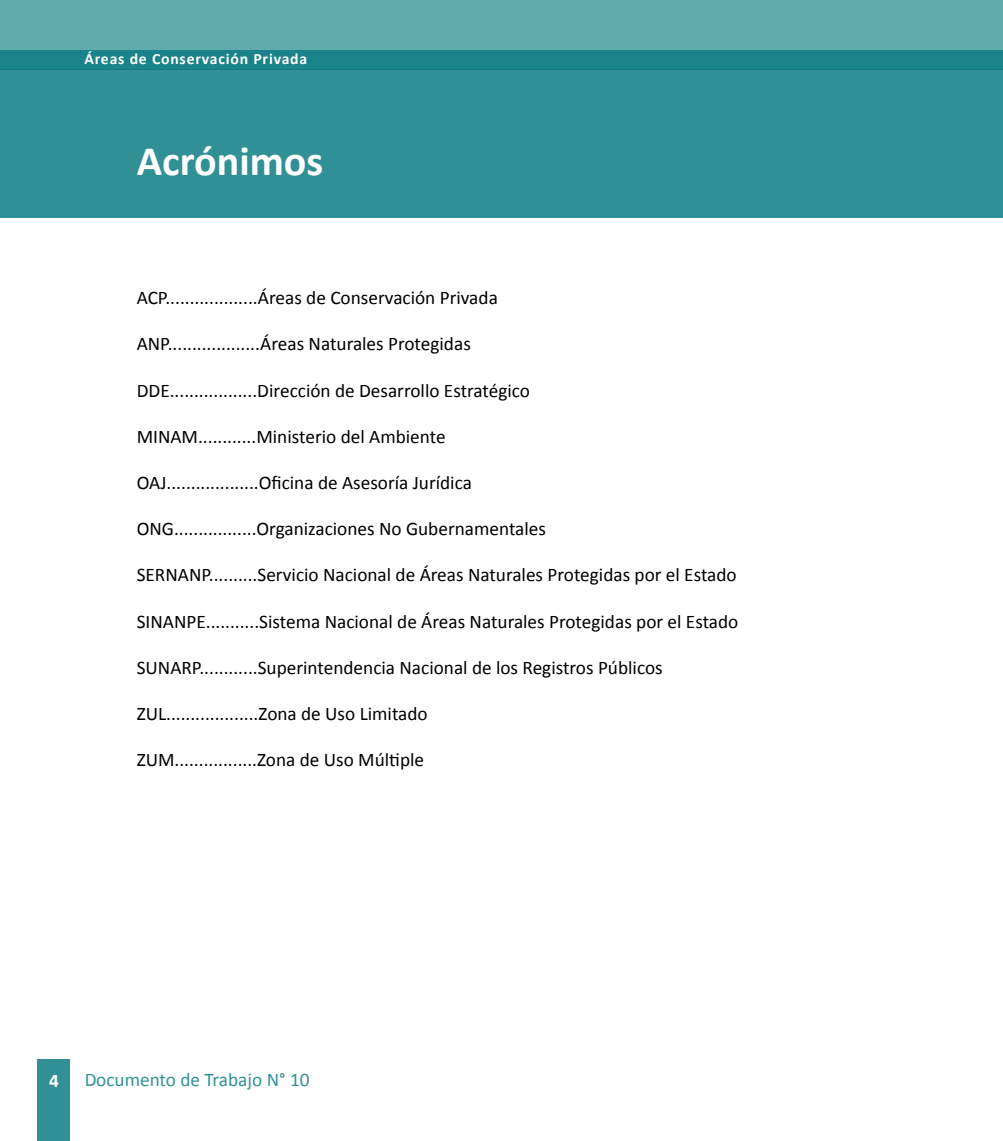
<style>
.page{position:relative;width:1003px;height:1141px;background:#fff}
.page>*{position:absolute;margin:0;border:0;box-sizing:border-box;transform-origin:0 0}
.t1{font:700 42px "Calibri";color:#fff}
.t2{font:19.25px "Calibri";color:#000}
.t3{font:19.25px "Calibri";color:#0c7d83}
.t4{font:700 19.25px "Calibri";color:#fff}
.t5{font:700 15.75px "Calibri";letter-spacing:.05em;color:#fff}
</style>
<div class="page">
<div style="left:37px;top:1060px;width:33px;height:81px;background:#319095"></div>
<svg style="left:0;top:0;width:1002px;height:69px;background:#4d9fa3"></svg>
<hr style="left:1002px;top:0;width:1px;height:69px;background:#0c7d83">
<div style="left:0;top:69px;width:1002px;height:149px;background:#319095"></div>
<p class="t5" style="left:84px;top:49px;width:224px">Áreas de Conservación Privada</p>
<h1 class="t1" style="left:137px;top:135px;width:188px">Acrónimos</h1>
<p class="t2" style="left:137px;top:286px;width:362px">ACP...................Áreas de Conservación Privada</p>
<p class="t2" style="left:137px;top:332px;width:335px">ANP...................Áreas Naturales Protegidas</p>
<p class="t2" style="left:137px;top:378px;width:394px">DDE..................Dirección de Desarrollo Estratégico</p>
<p class="t2" style="left:137px;top:424px;width:310px">MINAM............Ministerio del Ambiente</p>
<p class="t2" style="left:137px;top:470px;width:336px">OAJ...................Oficina de Asesoría Jurídica</p>
<p class="t2" style="left:137px;top:517px;width:410px">ONG.................Organizaciones No Gubernamentales</p>
<p class="t2" style="left:137px;top:563px;width:601px">SERNANP..........Servicio Nacional de Áreas Naturales Protegidas por el Estado</p>
<p class="t2" style="left:137px;top:609px;width:603px">SINANPE...........Sistema Nacional de Áreas Naturales Protegidas por el Estado</p>
<p class="t2" style="left:137px;top:655px;width:527px">SUNARP............Superintendencia Nacional de los Registros Públicos</p>
<p class="t2" style="left:137px;top:701px;width:292px">ZUL...................Zona de Uso Limitado</p>
<p class="t2" style="left:137px;top:748px;width:289px">ZUM.................Zona de Uso Múltiple</p>
<p class="t4" style="left:49px;top:1068px;width:11px">4</p>
<p class="t3" style="left:84px;top:1068px;width:226px">Documento de Trabajo N° 10</p>
</div>
